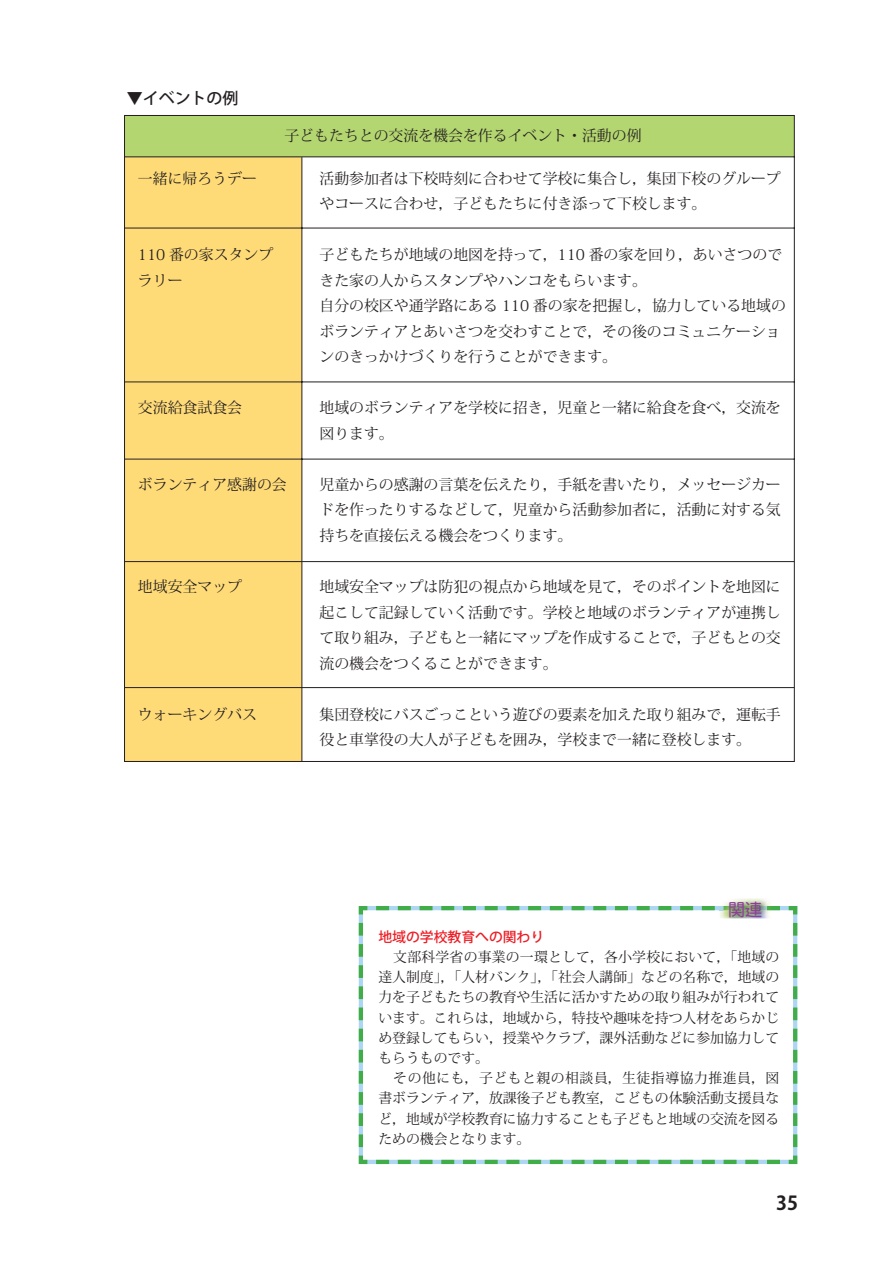
<style>
.page{position:relative;width:893px;height:1263px;background:#fff}
.page>*{position:absolute;margin:0;border:0;box-sizing:border-box;transform-origin:0 0}
.t1{font:19.2px "Koz Go Pro Bold 90 msp RKSJ H";color:#231f20}
.t2{font:16.95px "G Shin M Go Pro Regular 90 msp RKSJ H";color:#903f98}
.t3{font:15.9px "Koz Go Pro Medium 90 msp RKSJ H";color:#231f20}
.t4{font:14.85px/25.5px "Koz Min Pro Regular 90 msp RKSJ H";color:#231f20}
.t5{font:13.8px/20.2px "Koz Min Pro Regular 90 msp RKSJ H";color:#231f20;text-align:justify}
.t6{font:13.8px "Koz Go Pro Medium 90 msp RKSJ H";color:#ed1c24}
</style>
<div class="page">
<img style="left:725px;top:898px;width:45px;height:6px">
<svg style="left:358px;top:904px;width:440px;height:261px"></svg>
<img style="left:723px;top:906px;width:48px;height:4px">
<svg style="left:124px;top:115px;width:671px;height:647px"></svg>
<hr style="left:125px;top:561px;width:669px;height:1px;background:#231f20">
<hr style="left:125px;top:687px;width:669px;height:1px;background:#231f20">
<p class="t3" style="left:127px;top:93px;width:113px">▼イベントの例</p>
<p class="t4" style="left:284px;top:125px;width:359px">子どもたちとの交流を機会を作るイベント・活動の例</p>
<p class="t4" style="left:138px;top:168px;width:121px">一緒に帰ろうデー</p>
<p class="t4" style="left:138px;top:244px;width:137px">110 番の家スタンプラリー</p>
<p class="t4" style="left:138px;top:397px;width:106px">交流給食試食会</p>
<p class="t4" style="left:138px;top:474px;width:150px">ボランティア感謝の会</p>
<p class="t4" style="left:138px;top:576px;width:106px">地域安全マップ</p>
<p class="t4" style="left:138px;top:703px;width:121px">ウォーキングバス</p>
<p class="t4" style="left:319px;top:168px;width:463px">活動参加者は下校時刻に合わせて学校に集合し，集団下校のグループやコースに合わせ，子どもたちに付き添って下校します。</p>
<p class="t4" style="left:319px;top:244px;width:468px">子どもたちが地域の地図を持って，110 番の家を回り，あいさつのできた家の人からスタンプやハンコをもらいます。<br>自分の校区や通学路にある 110 番の家を把握し，協力している地域のボランティアとあいさつを交わすことで，その後のコミュニケーションのきっかけづくりを行うことができます。</p>
<p class="t4" style="left:319px;top:397px;width:463px">地域のボランティアを学校に招き，児童と一緒に給食を食べ，交流を図ります。</p>
<p class="t4" style="left:319px;top:474px;width:463px;text-align:justify">児童からの感謝の言葉を伝えたり，手紙を書いたり，メッセージカードを作ったりするなどして，児童から活動参加者に，活動に対する気持ちを直接伝える機会をつくります。</p>
<p class="t4" style="left:319px;top:576px;width:463px;text-align:justify">地域安全マップは防犯の視点から地域を見て，そのポイントを地図に起こして記録していく活動です。学校と地域のボランティアが連携して取り組み，子どもと一緒にマップを作成することで，子どもとの交流の機会をつくることができます。</p>
<p class="t4" style="left:319px;top:703px;width:463px">集団登校にバスごっこという遊びの要素を加えた取り組みで，運転手役と車掌役の大人が子どもを囲み，学校まで一緒に登校します。</p>
<p class="t2" style="left:728px;top:903px;width:36px">関連</p>
<p class="t6" style="left:378px;top:931px;width:167px">地域の学校教育への関わり</p>
<p class="t5" style="left:378px;top:948px;width:402px;text-indent:15px">文部科学省の事業の一環として，各小学校において，「地域の達人制度」，「人材バンク」，「社会人講師」などの名称で，地域の力を子どもたちの教育や生活に活かすための取り組みが行われています。これらは，地域から，特技や趣味を持つ人材をあらかじめ登録してもらい，授業やクラブ，課外活動などに参加協力してもらうものです。</p>
<p class="t5" style="left:378px;top:1070px;width:402px;text-indent:15px">その他にも，子どもと親の相談員，生徒指導協力推進員，図書ボランティア，放課後子ども教室，こどもの体験活動支援員など，地域が学校教育に協力することも子どもと地域の交流を図るための機会となります。</p>
<p class="t1" style="left:776px;top:1195px;width:23px">35</p>
</div>
